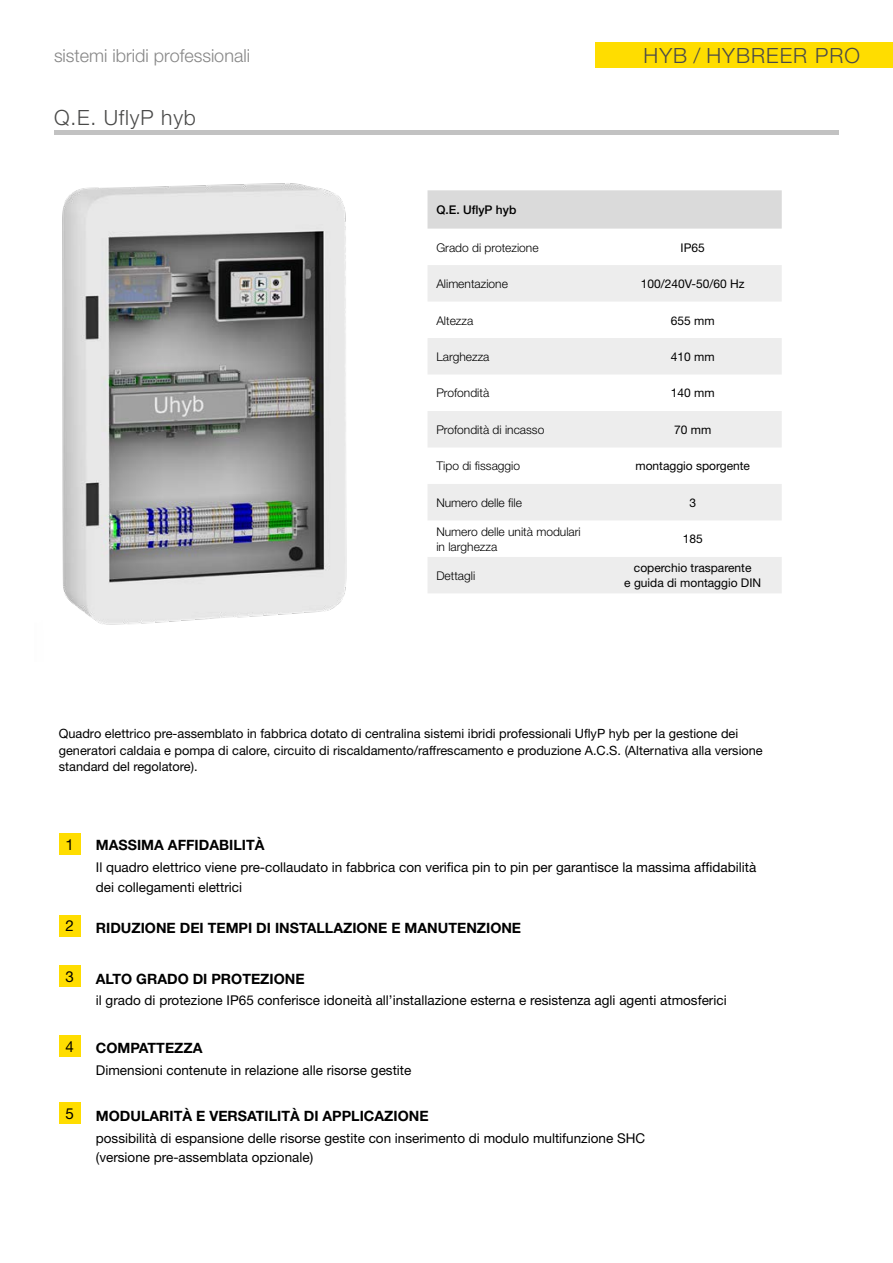
<style>
.page{position:relative;width:893px;height:1263px;background:#fff}
.page>*{position:absolute;margin:0;border:0;box-sizing:border-box;transform-origin:0 0}
.t1{font:300 21px "Helvetica Neue";letter-spacing:.05em;color:#4a4a49}
.t2{font:300 18px "Helvetica Neue";color:#878787}
.t3{font:15.15px "Helvetica Neue";color:#000}
.t4{font:700 14.25px "Helvetica Neue";color:#000}
.t5{font:13.5px/19.5px "Helvetica Neue";color:#000}
.t6{font:12.75px/16.5px "Helvetica Neue";color:#000}
.t7{font:300 12px/14.4px "Helvetica Neue";color:#000}
.t8{font:12px/15px "Helvetica Neue";color:#000;text-align:center}
.t9{font:500 12px "Helvetica Neue";color:#000}
</style>
<div class="page">
<hr style="left:54px;top:131px;width:785px;height:4px;background:#c2c2c2">
<div style="left:595px;top:42px;width:298px;height:26px;background:#fd0"></div>
<img style="left:62px;top:183px;width:285px;height:442px">
<div style="left:427px;top:190px;width:355px;height:39px;background:#dadada"></div>
<svg style="left:428px;top:265px;width:354px;height:182px;fill:#ededed"></svg>
<div style="left:428px;top:484px;width:354px;height:36px;background:#ededed"></div>
<div style="left:428px;top:557px;width:354px;height:36px;background:#ededed"></div>
<div style="left:59px;top:833px;width:22px;height:22px;background:#fd0"></div>
<div style="left:59px;top:915px;width:22px;height:22px;background:#fd0"></div>
<div style="left:59px;top:965px;width:22px;height:22px;background:#fd0"></div>
<div style="left:59px;top:1035px;width:22px;height:22px;background:#fd0"></div>
<div style="left:59px;top:1102px;width:22px;height:22px;background:#fd0"></div>
<h2 class="t2" style="left:54px;top:45px;width:197px">sistemi ibridi professionali</h2>
<h1 class="t1" style="left:643px;top:43px;width:218px">HYB / HYBREER PRO</h1>
<h1 class="t1" style="left:54px;top:105px;width:144px">Q.E. UflyP hyb</h1>
<p class="t9" style="left:436px;top:203px;width:82px">Q.E. UflyP hyb</p>
<p class="t7" style="left:436px;top:240px;width:104px">Grado di protezione</p>
<p class="t8" style="left:681px;top:240px;width:26px">IP65</p>
<p class="t7" style="left:436px;top:276px;width:73px">Alimentazione</p>
<p class="t8" style="left:641px;top:276px;width:105px">100/240V-50/60 Hz</p>
<p class="t7" style="left:436px;top:313px;width:38px">Altezza</p>
<p class="t8" style="left:671px;top:313px;width:45px">655 mm</p>
<p class="t7" style="left:436px;top:349px;width:55px">Larghezza</p>
<p class="t8" style="left:671px;top:349px;width:45px">410 mm</p>
<p class="t7" style="left:436px;top:386px;width:54px">Profondità</p>
<p class="t8" style="left:671px;top:385px;width:45px">140 mm</p>
<p class="t7" style="left:436px;top:422px;width:110px">Profondità di incasso</p>
<p class="t8" style="left:674px;top:422px;width:39px">70 mm</p>
<p class="t7" style="left:436px;top:459px;width:85px">Tipo di fissaggio</p>
<p class="t8" style="left:635px;top:458px;width:116px">montaggio sporgente</p>
<p class="t7" style="left:436px;top:495px;width:87px">Numero delle file</p>
<p class="t8" style="left:689px;top:495px;width:8px">3</p>
<p class="t7" style="left:436px;top:524px;width:146px">Numero delle unità modulari in larghezza</p>
<p class="t8" style="left:683px;top:531px;width:22px">185</p>
<p class="t7" style="left:436px;top:568px;width:40px">Dettagli</p>
<p class="t8" style="left:624px;top:560px;width:138px">coperchio trasparente<br>e guida di montaggio DIN</p>
<p class="t6" style="left:59px;top:725px;width:705px">Quadro elettrico pre-assemblato in fabbrica dotato di centralina sistemi ibridi professionali UflyP hyb per la gestione dei generatori caldaia e pompa di calore, circuito di riscaldamento/raffrescamento e produzione A.C.S. (Alternativa alla versione standard del regolatore).</p>
<p class="t3" style="left:65px;top:836px;width:10px">1</p>
<p class="t4" style="left:96px;top:836px;width:170px">MASSIMA AFFIDABILITÀ</p>
<p class="t5" style="left:96px;top:857px;width:662px">Il quadro elettrico viene pre-collaudato in fabbrica con verifica pin to pin per garantisce la massima affidabilità dei collegamenti elettrici</p>
<p class="t3" style="left:65px;top:917px;width:10px">2</p>
<p class="t4" style="left:96px;top:919px;width:427px">RIDUZIONE DEI TEMPI DI INSTALLAZIONE E MANUTENZIONE</p>
<p class="t3" style="left:65px;top:967px;width:10px">3</p>
<p class="t4" style="left:96px;top:970px;width:210px">ALTO GRADO DI PROTEZIONE</p>
<p class="t5" style="left:96px;top:991px;width:632px">il grado di protezione IP65 conferisce idoneità all’installazione esterna e resistenza agli agenti atmosferici</p>
<p class="t3" style="left:65px;top:1037px;width:10px">4</p>
<p class="t4" style="left:96px;top:1039px;width:108px">COMPATTEZZA</p>
<p class="t5" style="left:96px;top:1060px;width:317px">Dimensioni contenute in relazione alle risorse gestite</p>
<p class="t3" style="left:65px;top:1105px;width:10px">5</p>
<p class="t4" style="left:96px;top:1107px;width:334px">MODULARITÀ E VERSATILITÀ DI APPLICAZIONE</p>
<p class="t5" style="left:96px;top:1128px;width:551px">possibilità di espansione delle risorse gestite con inserimento di modulo multifunzione SHC (versione pre-assemblata opzionale)</p>
</div>
